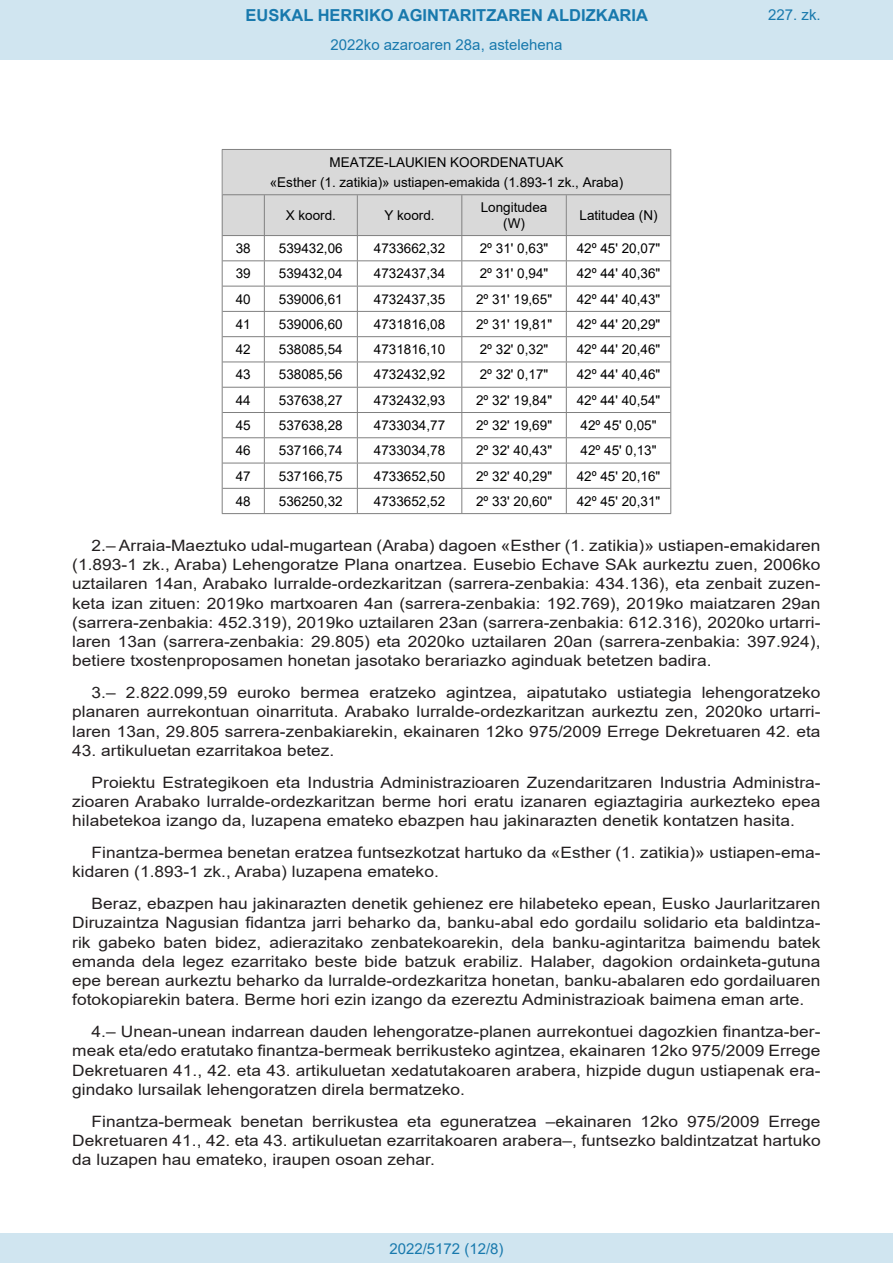
<style>
.page{position:relative;width:893px;height:1263px;background:#fff}
.page>*{position:absolute;margin:0;border:0;box-sizing:border-box;transform-origin:0 0}
.t1{font:700 16.5px "Arial";color:#1879ad}
.BOPVDetalle{font:15.6px/19.2px "Arial";color:#231f20;text-align:justify;scale:1.11 1}
.Paginacion_Centro{font:15px "Arial";color:#1879ad}
.t2{font:13.5px/20px "Arial";color:#000;text-align:center}
</style>
<div class="page">
<div style="left:0;top:0;width:893px;height:60px;background:#d0e5f0"></div>
<div style="left:0;top:1233px;width:893px;height:30px;background:#d0e5f0"></div>
<div style="left:223px;top:150px;width:447px;height:44px;background:#d9d9d9"></div>
<div style="left:223px;top:195px;width:41px;height:40px;background:#d9d9d9"></div>
<div style="left:265px;top:195px;width:92px;height:40px;background:#d9d9d9"></div>
<div style="left:358px;top:195px;width:103px;height:40px;background:#d9d9d9"></div>
<div style="left:462px;top:195px;width:104px;height:40px;background:#d9d9d9"></div>
<div style="left:567px;top:195px;width:103px;height:40px;background:#d9d9d9"></div>
<hr style="left:222px;top:150px;width:1px;height:363px;background:#808080">
<hr style="left:670px;top:150px;width:1px;height:363px;background:#808080">
<hr style="left:264px;top:195px;width:1px;height:40px;background:#808080">
<svg style="left:264px;top:236px;width:1px;height:277px"></svg>
<hr style="left:357px;top:195px;width:1px;height:40px;background:#808080">
<svg style="left:357px;top:236px;width:1px;height:277px"></svg>
<hr style="left:461px;top:195px;width:1px;height:40px;background:#808080">
<svg style="left:461px;top:236px;width:1px;height:277px"></svg>
<hr style="left:566px;top:195px;width:1px;height:40px;background:#808080">
<svg style="left:566px;top:236px;width:1px;height:277px"></svg>
<hr style="left:222px;top:149px;width:449px;height:1px;background:#808080">
<hr style="left:223px;top:194px;width:447px;height:1px;background:#808080">
<hr style="left:223px;top:235px;width:447px;height:1px;background:#808080">
<hr style="left:223px;top:260px;width:447px;height:1px;background:#808080">
<hr style="left:223px;top:286px;width:447px;height:1px;background:#808080">
<hr style="left:223px;top:311px;width:447px;height:1px;background:#808080">
<hr style="left:223px;top:336px;width:447px;height:1px;background:#808080">
<hr style="left:223px;top:362px;width:447px;height:1px;background:#808080">
<hr style="left:223px;top:387px;width:447px;height:1px;background:#808080">
<hr style="left:223px;top:412px;width:447px;height:1px;background:#808080">
<hr style="left:223px;top:437px;width:447px;height:1px;background:#808080">
<hr style="left:223px;top:463px;width:447px;height:1px;background:#808080">
<hr style="left:223px;top:488px;width:447px;height:1px;background:#808080">
<hr style="left:222px;top:513px;width:449px;height:1px;background:#808080">
<p class="t1" style="left:246px;top:3px;width:404px">EUSKAL HERRIKO AGINTARITZAREN ALDIZKARIA</p>
<p class="Paginacion_Centro" style="left:331px;top:35px;width:233px">2022ko azaroaren 28a, astelehena</p>
<p class="t2" style="left:270px;top:152px;width:355px">MEATZE-LAUKIEN KOORDENATUAK<br>«Esther (1. zatikia)» ustiapen-emakida (1.893-1 zk., Araba)</p>
<p class="t2" style="left:286px;top:205px;width:52px">X koord.</p>
<p class="t2" style="left:384px;top:205px;width:52px">Y koord.</p>
<p class="t2" style="left:481px;top:200px;width:68px;line-height:15.5px">Longitudea (W)</p>
<p class="t2" style="left:579px;top:205px;width:80px">Latitudea (N)</p>
<p class="Paginacion_Centro" style="left:768px;top:5px;width:54px">227. zk.</p>
<p class="t2" style="left:236px;top:238px;width:17px">38</p>
<p class="t2" style="left:279px;top:238px;width:65px">539432,06</p>
<p class="t2" style="left:374px;top:238px;width:73px">4733662,32</p>
<p class="t2" style="left:480px;top:238px;width:70px">2º 31ʹ 0,63"</p>
<p class="t2" style="left:577px;top:238px;width:85px">42º 45ʹ 20,07"</p>
<p class="t2" style="left:236px;top:264px;width:17px">39</p>
<p class="t2" style="left:279px;top:264px;width:65px">539432,04</p>
<p class="t2" style="left:374px;top:264px;width:73px">4732437,34</p>
<p class="t2" style="left:480px;top:264px;width:70px">2º 31ʹ 0,94"</p>
<p class="t2" style="left:577px;top:264px;width:85px">42º 44ʹ 40,36"</p>
<p class="t2" style="left:236px;top:289px;width:17px">40</p>
<p class="t2" style="left:279px;top:289px;width:65px">539006,61</p>
<p class="t2" style="left:374px;top:289px;width:73px">4732437,35</p>
<p class="t2" style="left:476px;top:289px;width:78px">2º 31ʹ 19,65"</p>
<p class="t2" style="left:577px;top:289px;width:85px">42º 44ʹ 40,43"</p>
<p class="t2" style="left:236px;top:314px;width:17px">41</p>
<p class="t2" style="left:279px;top:314px;width:65px">539006,60</p>
<p class="t2" style="left:374px;top:314px;width:73px">4731816,08</p>
<p class="t2" style="left:476px;top:314px;width:78px">2º 31ʹ 19,81"</p>
<p class="t2" style="left:577px;top:314px;width:85px">42º 44ʹ 20,29"</p>
<p class="t2" style="left:236px;top:339px;width:17px">42</p>
<p class="t2" style="left:279px;top:339px;width:65px">538085,54</p>
<p class="t2" style="left:374px;top:339px;width:73px">4731816,10</p>
<p class="t2" style="left:480px;top:339px;width:70px">2º 32ʹ 0,32"</p>
<p class="t2" style="left:577px;top:339px;width:85px">42º 44ʹ 20,46"</p>
<p class="t2" style="left:236px;top:365px;width:17px">43</p>
<p class="t2" style="left:279px;top:365px;width:65px">538085,56</p>
<p class="t2" style="left:374px;top:365px;width:73px">4732432,92</p>
<p class="t2" style="left:480px;top:365px;width:70px">2º 32ʹ 0,17"</p>
<p class="t2" style="left:577px;top:365px;width:85px">42º 44ʹ 40,46"</p>
<p class="t2" style="left:236px;top:390px;width:17px">44</p>
<p class="t2" style="left:279px;top:390px;width:65px">537638,27</p>
<p class="t2" style="left:374px;top:390px;width:73px">4732432,93</p>
<p class="t2" style="left:476px;top:390px;width:78px">2º 32ʹ 19,84"</p>
<p class="t2" style="left:577px;top:390px;width:85px">42º 44ʹ 40,54"</p>
<p class="t2" style="left:236px;top:415px;width:17px">45</p>
<p class="t2" style="left:279px;top:415px;width:65px">537638,28</p>
<p class="t2" style="left:374px;top:415px;width:73px">4733034,77</p>
<p class="t2" style="left:476px;top:415px;width:78px">2º 32ʹ 19,69"</p>
<p class="t2" style="left:580px;top:415px;width:78px">42º 45ʹ 0,05"</p>
<p class="t2" style="left:236px;top:440px;width:17px">46</p>
<p class="t2" style="left:279px;top:440px;width:65px">537166,74</p>
<p class="t2" style="left:374px;top:440px;width:73px">4733034,78</p>
<p class="t2" style="left:476px;top:440px;width:78px">2º 32ʹ 40,43"</p>
<p class="t2" style="left:580px;top:440px;width:78px">42º 45ʹ 0,13"</p>
<p class="t2" style="left:236px;top:466px;width:17px">47</p>
<p class="t2" style="left:279px;top:466px;width:65px">537166,75</p>
<p class="t2" style="left:374px;top:466px;width:73px">4733652,50</p>
<p class="t2" style="left:476px;top:466px;width:78px">2º 32ʹ 40,29"</p>
<p class="t2" style="left:577px;top:466px;width:85px">42º 45ʹ 20,16"</p>
<p class="t2" style="left:236px;top:491px;width:17px">48</p>
<p class="t2" style="left:279px;top:491px;width:65px">536250,32</p>
<p class="t2" style="left:374px;top:491px;width:73px">4733652,52</p>
<p class="t2" style="left:476px;top:491px;width:78px">2º 33ʹ 20,60"</p>
<p class="t2" style="left:577px;top:491px;width:85px">42º 45ʹ 20,31"</p>
<p class="BOPVDetalle" style="left:72px;top:536px;width:676px;text-indent:19px">2.– Arraia-Maeztuko udal-mugartean (Araba) dagoen «Esther (1. zatikia)» ustiapen-emakidaren (1.893-1 zk., Araba) Lehengoratze Plana onartzea. Eusebio Echave SAk aurkeztu zuen, 2006ko uztailaren 14an, Arabako lurralde-ordezkaritzan (sarrera-zenbakia: 434.136), eta zenbait zuzen&shy;keta izan zituen: 2019ko martxoaren 4an (sarrera-zenbakia: 192.769), 2019ko maiatzaren 29an (sarrera-zenbakia: 452.319), 2019ko uztailaren 23an (sarrera-zenbakia: 612.316), 2020ko urtarri&shy;laren 13an (sarrera-zenbakia: 29.805) eta 2020ko uztailaren 20an (sarrera-zenbakia: 397.924), betiere txostenproposamen honetan jasotako berariazko aginduak betetzen badira.</p>
<p class="BOPVDetalle" style="left:72px;top:683px;width:676px;text-indent:19px">3.– 2.822.099,59 euroko bermea eratzeko agintzea, aipatutako ustiategia lehengoratzeko planaren aurrekontuan oinarrituta. Arabako lurralde-ordezkaritzan aurkeztu zen, 2020ko urtarri&shy;laren 13an, 29.805 sarrera-zenbakiarekin, ekainaren 12ko 975/2009 Errege Dekretuaren 42. eta</p>
<p class="BOPVDetalle" style="left:72px;top:740px;width:238px">43. artikuluetan ezarritakoa betez.</p>
<p class="BOPVDetalle" style="left:72px;top:772px;width:676px;text-indent:19px">Proiektu Estrategikoen eta Industria Administrazioaren Zuzendaritzaren Industria Administra&shy;zioaren Arabako lurralde-ordezkaritzan berme hori eratu izanaren egiaztagiria aurkezteko epea hilabetekoa izango da, luzapena emateko ebazpen hau jakinarazten denetik kontatzen hasita.</p>
<p class="BOPVDetalle" style="left:72px;top:843px;width:676px;text-indent:19px">Finantza-bermea benetan eratzea funtsezkotzat hartuko da «Esther (1. zatikia)» ustiapen-ema&shy;kidaren (1.893-1 zk., Araba) luzapena emateko.</p>
<p class="BOPVDetalle" style="left:72px;top:894px;width:676px;text-indent:19px">Beraz, ebazpen hau jakinarazten denetik gehienez ere hilabeteko epean, Eusko Jaurlaritzaren Diruzaintza Nagusian fidantza jarri beharko da, banku-abal edo gordailu solidario eta baldintza&shy;rik gabeko baten bidez, adierazitako zenbatekoarekin, dela banku-agintaritza baimendu batek emanda dela legez ezarritako beste bide batzuk erabiliz. Halaber, dagokion ordainketa-gutuna epe berean aurkeztu beharko da lurralde-ordezkaritza honetan, banku-abalaren edo gordailuaren fotokopiarekin batera. Berme hori ezin izango da ezereztu Administrazioak baimena eman arte.</p>
<p class="BOPVDetalle" style="left:72px;top:1022px;width:676px;text-indent:19px">4.– Unean-unean indarrean dauden lehengoratze-planen aurrekontuei dagozkien finantza-ber&shy;meak eta/edo eratutako finantza-bermeak berrikusteko agintzea, ekainaren 12ko 975/2009 Errege Dekretuaren 41., 42. eta 43. artikuluetan xedatutakoaren arabera, hizpide dugun ustiapenak era&shy;gindako lursailak lehengoratzen direla bermatzeko.</p>
<p class="BOPVDetalle" style="left:72px;top:1111px;width:676px;text-indent:19px">Finantza-bermeak benetan berrikustea eta eguneratzea –ekainaren 12ko 975/2009 Errege Dekretuaren 41., 42. eta 43. artikuluetan ezarritakoaren arabera–, funtsezko baldintzatzat hartuko da luzapen hau emateko, iraupen osoan zehar.</p>
<p class="Paginacion_Centro" style="left:389px;top:1238px;width:116px">2022/5172 (12/8)</p>
</div>
